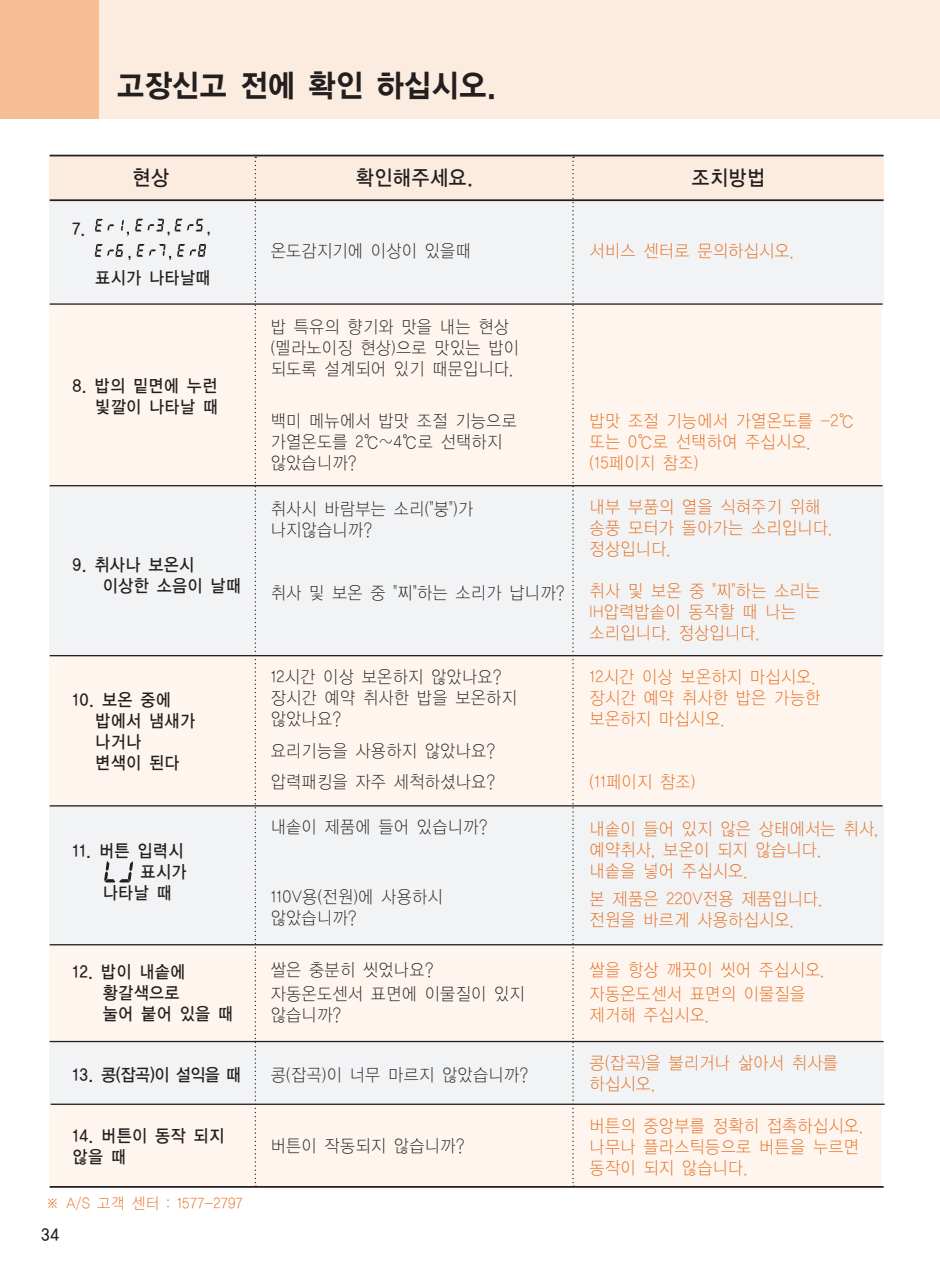
<style>
.page{position:relative;width:940px;height:1274px;background:#fff}
.page>*{position:absolute;margin:0;border:0;box-sizing:border-box;transform-origin:0 0}
.t1{font:31.5px "YDIYGO150 KSCPC EUC H";letter-spacing:-.05em;color:#231f20;scale:.92 1}
.t2{font:21px "YDIYGO130 KSCPC EUC H";letter-spacing:-.02em;color:#231f20;scale:.9 1}
.t3{font:17.5px/21px "YDIYGO110 KSCPC EUC H";letter-spacing:-.02em;color:#e66c1e;scale:.9 1}
.t4{font:17.5px/21px "YDIYGO110 KSCPC EUC H";letter-spacing:-.02em;color:#231f20;scale:.9 1}
.t5{font:17.5px/21px "YDIYGO130 KSCPC EUC H";letter-spacing:-.02em;color:#231f20;scale:.9 1}
.t6{font:15.75px "YDIYGO110 KSCPC EUC H";letter-spacing:-.02em;color:#e66c1e;scale:.9 1}
</style>
<div class="page">
<div style="left:49px;top:200px;width:832px;height:987px;background:#fdf5ee"></div>
<div style="left:49px;top:155px;width:834px;height:58px;background:#fcecdf"></div>
<hr style="left:50px;top:155px;width:833px;height:1px;background:#231f20">
<hr style="left:50px;top:1186px;width:833px;height:1px;background:#231f20">
<div style="left:49px;top:200px;width:834px;height:105px;background:#f2f3f4"></div>
<div style="left:49px;top:486px;width:834px;height:170px;background:#f2f3f4"></div>
<div style="left:49px;top:806px;width:834px;height:139px;background:#f2f3f4"></div>
<div style="left:49px;top:1042px;width:834px;height:62px;background:#f2f3f4"></div>
<svg style="left:254px;top:157px;width:2px;height:1029px"></svg>
<svg style="left:572px;top:157px;width:2px;height:1029px"></svg>
<hr style="left:50px;top:199px;width:833px;height:2px;background:#231f20">
<hr style="left:50px;top:303px;width:832px;height:2px;background:#231f20">
<hr style="left:50px;top:485px;width:832px;height:1px;background:#231f20">
<hr style="left:50px;top:944px;width:832px;height:1px;background:#231f20">
<hr style="left:50px;top:805px;width:832px;height:1px;background:#231f20">
<hr style="left:50px;top:655px;width:832px;height:1px;background:#231f20">
<hr style="left:50px;top:1040px;width:833px;height:2px;background:#231f20">
<hr style="left:51px;top:1103px;width:833px;height:1px;background:#231f20">
<svg style="left:135px;top:219px;width:74px;height:17px"></svg>
<svg style="left:95px;top:244px;width:35px;height:16px"></svg>
<svg style="left:136px;top:244px;width:35px;height:16px"></svg>
<svg style="left:177px;top:244px;width:29px;height:13px"></svg>
<svg style="left:95px;top:219px;width:19px;height:13px"></svg>
<svg style="left:121px;top:220px;width:8px;height:16px"></svg>
<svg style="left:104px;top:861px;width:29px;height:21px"></svg>
<div style="left:96px;top:0;width:843px;height:118px;background:#fcecdf"></div>
<div style="left:0;top:0;width:98px;height:118px;background:#f6be95"></div>
<h1 class="t1" style="left:116px;top:67px;width:416px">고장신고 전에 확인 하십시오.</h1>
<p class="t2" style="left:132px;top:166px;width:43px">현상</p>
<p class="t2" style="left:355px;top:166px;width:132px">확인해주세요.</p>
<p class="t2" style="left:691px;top:166px;width:84px">조치방법</p>
<p class="t5" style="left:72px;top:218px;width:17px">7.</p>
<p class="t5" style="left:95px;top:267px;width:130px">표시가 나타날때</p>
<p class="t4" style="left:270px;top:240px;width:224px">온도감지기에 이상이 있을때</p>
<p class="t3" style="left:589px;top:240px;width:229px">서비스 센터로 문의하십시오.</p>
<p class="t5" style="left:72px;top:375px;width:164px;text-align:right">8. 밥의 밑면에 누런 빛깔이 나타날 때</p>
<p class="t5" style="left:102px;top:554px;width:156px;text-indent:-30px">9. 취사나 보온시 이상한 소음이 날때</p>
<p class="t5" style="left:95px;top:689px;width:113px;text-indent:-23px">10. 보온 중에 밥에서 냄새가 나거나<br>변색이 된다</p>
<p class="t5" style="left:72px;top:840px;width:125px">11. 버튼 입력시</p>
<p class="t5" style="left:140px;top:861px;width:53px">표시가</p>
<p class="t5" style="left:102px;top:882px;width:79px">나타날 때</p>
<p class="t5" style="left:102px;top:961px;width:147px;text-indent:-30px">12. 밥이 내솥에 황갈색으로<br>눌어 붙어 있을 때</p>
<p class="t5" style="left:72px;top:1064px;width:190px">13. 콩(잡곡)이 설익을 때</p>
<p class="t5" style="left:72px;top:1125px;width:171px">14. 버튼이 동작 되지 않을 때</p>
<p class="t6" style="left:45px;top:1194px;width:221px">※ A/S 고객 센터 : 1577-2797</p>
<p class="t5" style="left:41px;top:1224px;width:22px">34</p>
<p class="t4" style="left:270px;top:316px;width:278px">밥 특유의 향기와 맛을 내는 현상 (멜라노이징 현상)으로 맛있는 밥이 되도록 설계되어 있기 때문입니다.</p>
<p class="t4" style="left:270px;top:410px;width:276px">백미 메뉴에서 밥맛 조절 기능으로 가열온도를 2℃~4℃로 선택하지 않았습니까?</p>
<p class="t4" style="left:270px;top:499px;width:227px">취사시 바람부는 소리("붕")가 나지않습니까?</p>
<p class="t4" style="left:270px;top:583px;width:329px">취사 및 보온 중 "찌"하는 소리가 납니까?</p>
<p class="t4" style="left:270px;top:667px;width:276px">12시간 이상 보온하지 않았나요? 장시간 예약 취사한 밥을 보온하지 않았나요?</p>
<p class="t4" style="left:270px;top:735px;width:252px;line-height:31.5px">요리기능을 사용하지 않았나요? 압력패킹을 자주 세척하셨나요?</p>
<p class="t4" style="left:270px;top:817px;width:243px">내솥이 제품에 들어 있습니까?</p>
<p class="t4" style="left:270px;top:887px;width:193px">110V용(전원)에 사용하시 않았습니까?</p>
<p class="t4" style="left:270px;top:957px;width:284px;line-height:24.5px">쌀은 충분히 씻었나요? 자동온도센서 표면에 이물질이 있지</p>
<p class="t4" style="left:270px;top:1004px;width:81px">않습니까?</p>
<p class="t4" style="left:270px;top:1064px;width:288px">콩(잡곡)이 너무 마르지 않았습니까?</p>
<p class="t4" style="left:270px;top:1135px;width:218px">버튼이 작동되지 않습니까?</p>
<p class="t3" style="left:589px;top:411px;width:296px">밥맛 조절 기능에서 가열온도를 -2℃ 또는 0℃로 선택하여 주십시오. (15페이지 참조)</p>
<p class="t3" style="left:589px;top:496px;width:272px">내부 부품의 열을 식혀주기 위해 송풍 모터가 돌아가는 소리입니다. 정상입니다.</p>
<p class="t3" style="left:589px;top:580px;width:259px">취사 및 보온 중 "찌"하는 소리는<br>IH압력밥솥이 동작할 때 나는 소리입니다. 정상입니다.</p>
<p class="t3" style="left:589px;top:667px;width:258px">12시간 이상 보온하지 마십시오. 장시간 예약 취사한 밥은 가능한 보온하지 마십시오.</p>
<p class="t3" style="left:589px;top:772px;width:120px">(11페이지 참조)</p>
<p class="t3" style="left:589px;top:818px;width:323px">내솥이 들어 있지 않은 상태에서는 취사, 예약취사, 보온이 되지 않습니다.<br>내솥을 넣어 주십시오.</p>
<p class="t3" style="left:589px;top:888px;width:261px">본 제품은 220V전용 제품입니다. 전원을 바르게 사용하십시오.</p>
<p class="t3" style="left:589px;top:957px;width:263px;line-height:24.5px">쌀을 항상 깨끗이 씻어 주십시오. 자동온도센서 표면의 이물질을</p>
<p class="t3" style="left:589px;top:1004px;width:135px">제거해 주십시오.</p>
<p class="t3" style="left:589px;top:1052px;width:278px">콩(잡곡)을 불리거나 삶아서 취사를 하십시오.</p>
<p class="t3" style="left:589px;top:1115px;width:306px">버튼의 중앙부를 정확히 접촉하십시오. 나무나 플라스틱등으로 버튼을 누르면 동작이 되지 않습니다.</p>
</div>
